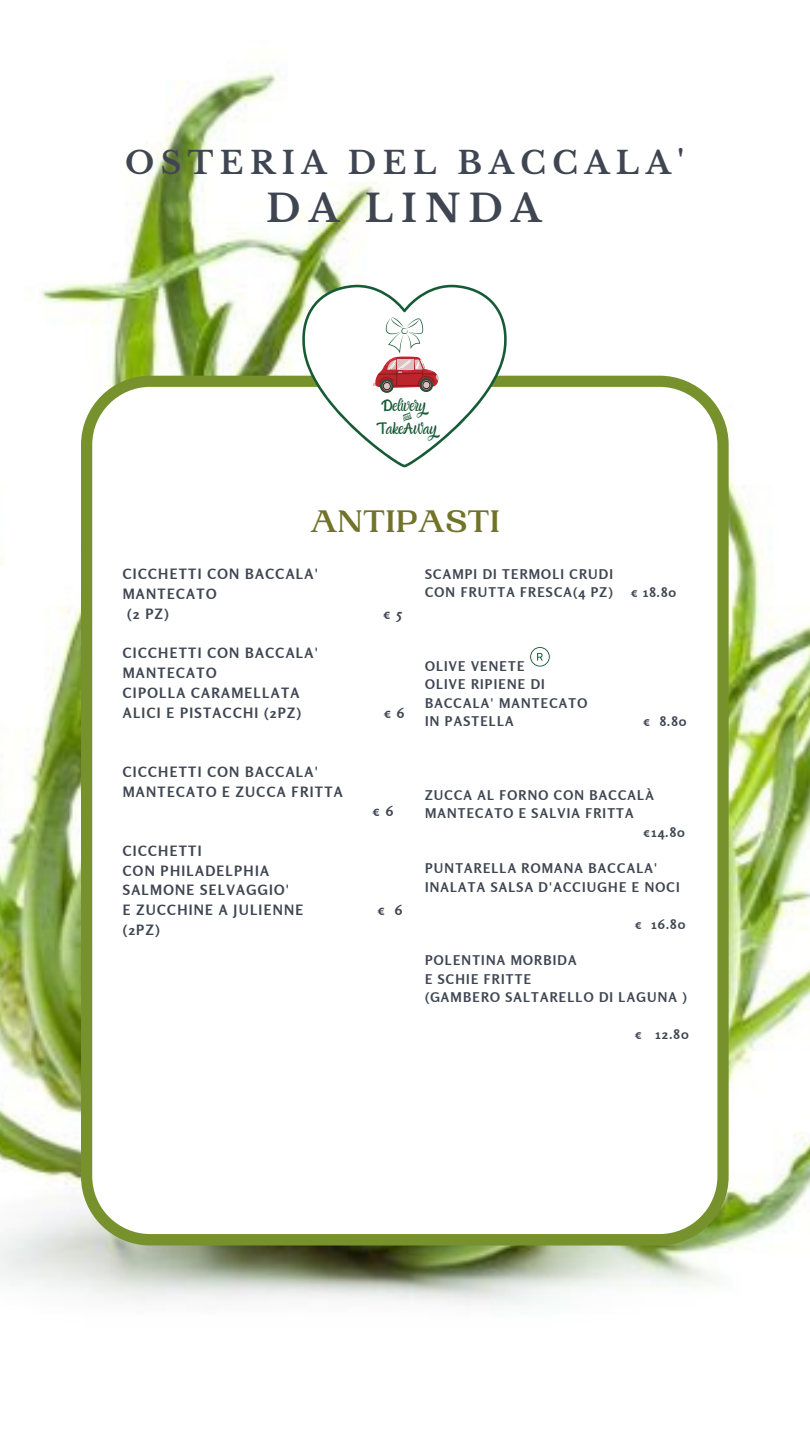
<style>
.page{position:relative;width:810px;height:1440px;background:#fff}
.page>*{position:absolute;margin:0;border:0;box-sizing:border-box;transform-origin:0 0}
.t1{font:700 37.6px "Libre Baskerville";letter-spacing:.21em;color:#3f4652}
.t2{font:700 32.8px "PP Woodland";color:#717328}
.t3{font:700 31px "Libre Baskerville";letter-spacing:.21em;color:#3f4652}
.t4{font:700 14.2px/19.8px "Rosario";letter-spacing:.09em;color:#3f4652}
.t5{font:700 13.4px/18.4px "Rosario";letter-spacing:.09em;color:#3f4652}
.t6{font:12px/12.5px "Amazone";color:#175a36;text-align:center}
</style>
<div class="page">
<img style="left:0;top:69px;width:810px;height:1238px">
<svg style="left:81px;top:376px;width:648px;height:870px"></svg>
<svg style="left:300px;top:284px;width:209px;height:183px"></svg>
<svg style="left:530px;top:647px;width:20px;height:20px"></svg>
<h3 class="t3" style="left:125px;top:144px;width:560px">OSTERIA DEL BACCALA'</h3>
<h1 class="t1" style="left:266px;top:186px;width:277px">DA LINDA</h1>
<p class="t6" style="left:383px;top:401px;width:44px">Delivery &amp;</p>
<p class="t6" style="left:378px;top:423px;width:60px">TakeAway</p>
<h2 class="t2" style="left:310px;top:502px;width:191px">ANTIPASTI</h2>
<p class="t5" style="left:425px;top:565px;width:189px">SCAMPI DI TERMOLI CRUDI<br>CON FRUTTA FRESCA(4 PZ)</p>
<p class="t4" style="left:123px;top:564px;width:197px">CICCHETTI CON BACCALA'</p>
<p class="t4" style="left:123px;top:584px;width:95px">MANTECATO</p>
<p class="t4" style="left:127px;top:604px;width:43px">(2 PZ)</p>
<p class="t4" style="left:383px;top:604px;width:20px">€ 5</p>
<p class="t4" style="left:123px;top:643px;width:197px">CICCHETTI CON BACCALA'<br>MANTECATO<br>CIPOLLA CARAMELLATA<br>ALICI E PISTACCHI (2PZ)</p>
<p class="t5" style="left:425px;top:657px;width:164px">OLIVE VENETE<br>OLIVE RIPIENE DI<br>BACCALA' MANTECATO<br>IN PASTELLA</p>
<p class="t4" style="left:384px;top:702px;width:22px">€ 6</p>
<p class="t5" style="left:631px;top:583px;width:47px">€ 18.80</p>
<p class="t5" style="left:643px;top:712px;width:45px">€ 8.80</p>
<p class="t4" style="left:123px;top:762px;width:222px">CICCHETTI CON BACCALA'<br>MANTECATO E ZUCCA FRITTA</p>
<p class="t4" style="left:123px;top:841px;width:182px">CICCHETTI<br>CON PHILADELPHIA<br>SALMONE SELVAGGIO'<br>E ZUCCHINE A JULIENNE</p>
<p class="t4" style="left:123px;top:920px;width:38px">(2PZ)</p>
<p class="t4" style="left:373px;top:801px;width:22px">€ 6</p>
<p class="t4" style="left:377px;top:900px;width:27px">€ 6</p>
<p class="t5" style="left:425px;top:786px;width:230px">ZUCCA AL FORNO CON BACCALÀ</p>
<p class="t5" style="left:425px;top:804px;width:210px">MANTECATO E SALVIA FRITTA</p>
<p class="t5" style="left:643px;top:822px;width:43px">€14.80</p>
<p class="t5" style="left:425px;top:859px;width:256px">PUNTARELLA ROMANA BACCALA'<br>INALATA SALSA D'ACCIUGHE E NOCI</p>
<p class="t5" style="left:635px;top:914px;width:52px">€ 16.80</p>
<p class="t5" style="left:425px;top:951px;width:263px">POLENTINA MORBIDA<br>E SCHIE FRITTE<br>(GAMBERO SALTARELLO DI LAGUNA )</p>
<p class="t5" style="left:635px;top:1025px;width:56px">€ 12.80</p>
</div>
